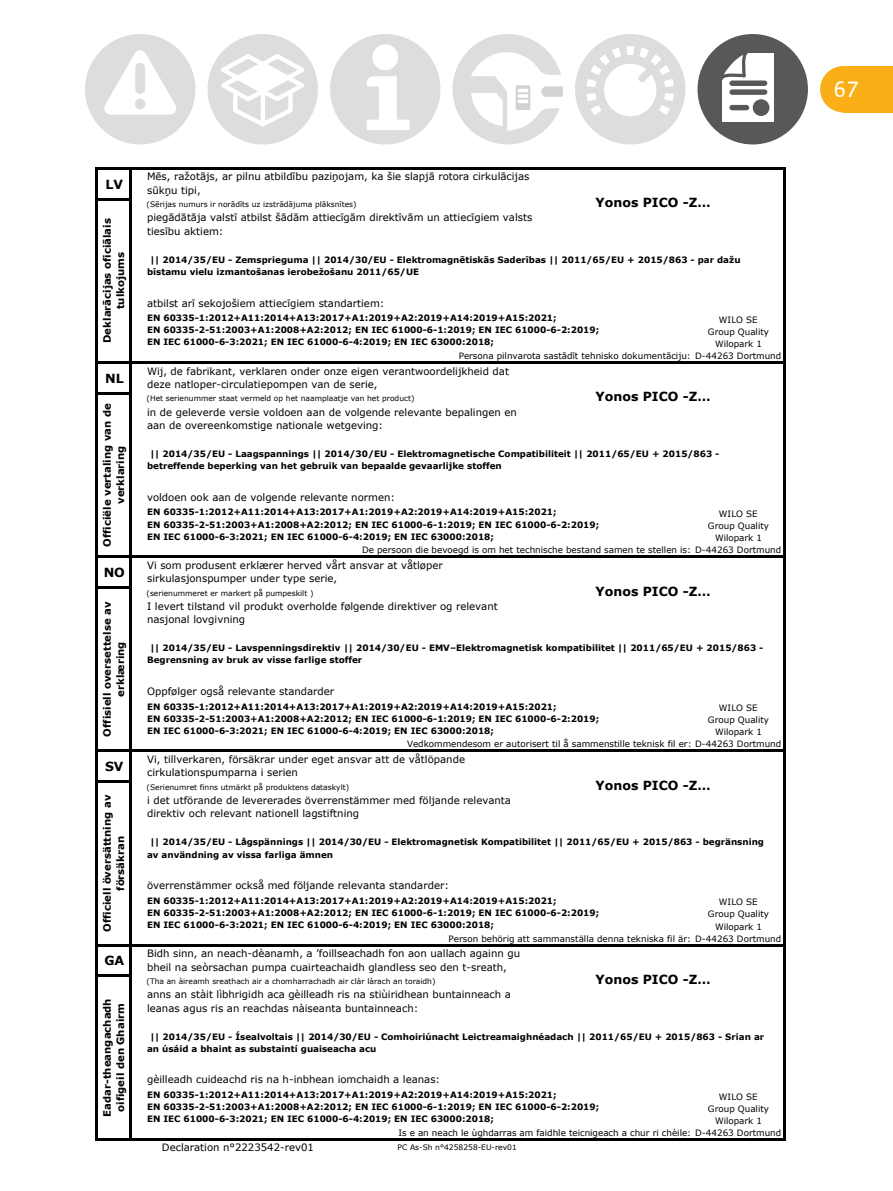
<style>
.page{position:relative;width:893px;height:1191px;background:#fff}
.page>*{position:absolute;margin:0;border:0;box-sizing:border-box;transform-origin:0 0}
.t1{font:24px "WILO Plus Global";color:#fff}
.t2{font:700 12.6px "Verdana";color:#000}
.t3{font:10.2px/13.2px "Verdana";color:#000}
.t4{font:700 10.2px/13.2px "Verdana";color:#000;text-align:center}
.t5{font:700 8.7px/12px "Verdana";color:#000}
.t6{font:8.7px/12px "Verdana";color:#000;text-align:center}
.t7{font:7.5px "Verdana";color:#000}
</style>
<div class="page">
<div style="left:85px;top:34px;width:110px;height:110px;background:#dcdddf;border-radius:50%"></div>
<svg style="left:104px;top:50px;width:72px;height:65px"></svg>
<div style="left:135px;top:68px;width:10px;height:21px;background:#dcdddf"></div>
<div style="left:135px;top:99px;width:11px;height:10px;background:#dcdddf;border-radius:50%"></div>
<div style="left:208px;top:34px;width:110px;height:110px;background:#dcdddf;border-radius:50%"></div>
<svg style="left:214px;top:51px;width:97px;height:78px"></svg>
<div style="left:330px;top:34px;width:110px;height:110px;background:#dcdddf;border-radius:50%"></div>
<div style="left:372px;top:44px;width:26px;height:26px;background:#fff;border-radius:50%"></div>
<svg style="left:367px;top:76px;width:42px;height:54px"></svg>
<svg style="left:453px;top:34px;width:110px;height:110px"></svg>
<div style="left:575px;top:34px;width:110px;height:110px;background:#dcdddf;border-radius:50%"></div>
<svg style="left:586px;top:46px;width:88px;height:70px"></svg>
<div style="left:820px;top:66px;width:46px;height:46px;background:#faaf18;border-radius:50%"></div>
<div style="left:843px;top:66px;width:50px;height:46px;background:#faaf18"></div>
<div style="left:697px;top:34px;width:111px;height:110px;background:#57585a;border-radius:50%"></div>
<div style="left:722px;top:53px;width:52px;height:68px;background:#fff"></div>
<svg style="left:717px;top:42px;width:31px;height:40px"></svg>
<div style="left:753px;top:99px;width:16px;height:17px;background:#57585a;border-radius:50%"></div>
<div style="left:732px;top:89px;width:33px;height:6px;background:#57585a"></div>
<div style="left:732px;top:80px;width:33px;height:6px;background:#57585a"></div>
<div style="left:732px;top:105px;width:15px;height:5px;background:#57585a"></div>
<hr style="left:96px;top:167px;width:2px;height:973px;background:#000">
<hr style="left:130px;top:169px;width:2px;height:971px;background:#000">
<hr style="left:783px;top:169px;width:2px;height:971px;background:#000">
<hr style="left:98px;top:167px;width:687px;height:2px;background:#000">
<hr style="left:98px;top:198px;width:34px;height:2px;background:#000">
<hr style="left:98px;top:361px;width:687px;height:3px;background:#000">
<hr style="left:98px;top:392px;width:34px;height:2px;background:#000">
<hr style="left:98px;top:555px;width:687px;height:3px;background:#000">
<hr style="left:98px;top:586px;width:34px;height:2px;background:#000">
<hr style="left:98px;top:749px;width:687px;height:3px;background:#000">
<hr style="left:98px;top:780px;width:34px;height:3px;background:#000">
<hr style="left:98px;top:944px;width:687px;height:2px;background:#000">
<hr style="left:98px;top:974px;width:34px;height:3px;background:#000">
<hr style="left:98px;top:1138px;width:687px;height:2px;background:#000">
<h2 class="t2" style="left:105px;top:175px;width:19px">LV</h2>
<p class="t4" style="left:100px;top:343px;width:126px;rotate:-90deg">Deklarācijas oficiālais tulkojums</p>
<h2 class="t2" style="left:105px;top:369px;width:20px">NL</h2>
<p class="t4" style="left:100px;top:546px;width:145px;rotate:-90deg">Officiële vertaling van de verklaring</p>
<h2 class="t2" style="left:104px;top:563px;width:23px">NO</h2>
<p class="t4" style="left:100px;top:736px;width:136px;rotate:-90deg">Offisiell oversettelse av erklæring</p>
<h2 class="t2" style="left:105px;top:757px;width:20px">SV</h2>
<p class="t4" style="left:100px;top:931px;width:138px;rotate:-90deg">Officiell översättning av försäkran</p>
<h2 class="t2" style="left:104px;top:952px;width:21px">GA</h2>
<p class="t4" style="left:100px;top:1116px;width:120px;rotate:-90deg">Eadar-theangachadh oifigeil den Ghairm</p>
<p class="t3" style="left:147px;top:170px;width:384px">Mēs, ražotājs, ar pilnu atbildību paziņojam, ka šie slapjā rotora cirkulācijas sūkņu tipi,</p>
<p class="t7" style="left:147px;top:199px;width:211px">(Sērijas numurs ir norādīts uz izstrādājuma plāksnītes)</p>
<h2 class="t2" style="left:596px;top:194px;width:117px">Yonos PICO -Z…</h2>
<p class="t3" style="left:147px;top:211px;width:387px">piegādātāja valstī atbilst šādām attiecīgām direktīvām un attiecīgiem valsts tiesību aktiem:</p>
<p class="t5" style="left:147px;top:253px;width:595px;text-indent:3px">|| 2014/35/EU - Zemsprieguma || 2014/30/EU - Elektromagnētiskās Saderības || 2011/65/EU + 2015/863 - par dažu bīstamu vielu izmantošanas ierobežošanu 2011/65/UE</p>
<p class="t5" style="left:147px;top:312px;width:454px">EN 60335-1:2012+A11:2014+A13:2017+A1:2019+A2:2019+A14:2019+A15:2021;<br>EN 60335-2-51:2003+A1:2008+A2:2012; EN IEC 61000-6-1:2019; EN IEC 61000-6-2:2019;<br>EN IEC 61000-6-3:2021; EN IEC 61000-6-4:2019; EN IEC 63000:2018;</p>
<p class="t6" style="left:459px;top:350px;width:234px">Persona pilnvarota sastādīt tehnisko dokumentāciju:</p>
<p class="t3" style="left:147px;top:296px;width:239px">atbilst arī sekojošiem attiecīgiem standartiem:</p>
<p class="t6" style="left:695px;top:313px;width:88px">WILO SE<br>Group Quality<br>Wilopark 1<br>D-44263 Dortmund</p>
<p class="t3" style="left:147px;top:364px;width:363px">Wij, de fabrikant, verklaren onder onze eigen verantwoordelijkheid dat deze natloper-circulatiepompen van de serie,</p>
<p class="t7" style="left:147px;top:393px;width:269px">(Het serienummer staat vermeld op het naamplaatje van het product)</p>
<h2 class="t2" style="left:596px;top:388px;width:117px">Yonos PICO -Z…</h2>
<p class="t3" style="left:147px;top:405px;width:371px">in de geleverde versie voldoen aan de volgende relevante bepalingen en aan de overeenkomstige nationale wetgeving:</p>
<p class="t5" style="left:147px;top:448px;width:574px;text-indent:3px">|| 2014/35/EU - Laagspannings || 2014/30/EU - Elektromagnetische Compatibiliteit || 2011/65/EU + 2015/863 - betreffende beperking van het gebruik van bepaalde gevaarlijke stoffen</p>
<p class="t5" style="left:147px;top:506px;width:454px">EN 60335-1:2012+A11:2014+A13:2017+A1:2019+A2:2019+A14:2019+A15:2021;<br>EN 60335-2-51:2003+A1:2008+A2:2012; EN IEC 61000-6-1:2019; EN IEC 61000-6-2:2019;<br>EN IEC 61000-6-3:2021; EN IEC 61000-6-4:2019; EN IEC 63000:2018;</p>
<p class="t6" style="left:362px;top:544px;width:331px">De persoon die bevoegd is om het technische bestand samen te stellen is:</p>
<p class="t3" style="left:147px;top:490px;width:249px">voldoen ook aan de volgende relevante normen:</p>
<p class="t6" style="left:695px;top:508px;width:88px">WILO SE<br>Group Quality<br>Wilopark 1<br>D-44263 Dortmund</p>
<p class="t3" style="left:147px;top:558px;width:297px">Vi som produsent erklærer herved vårt ansvar at våtløper sirkulasjonspumper under type serie,</p>
<p class="t7" style="left:147px;top:588px;width:168px">(serienummeret er markert på pumpeskilt )</p>
<h2 class="t2" style="left:596px;top:582px;width:117px">Yonos PICO -Z…</h2>
<p class="t3" style="left:147px;top:599px;width:352px">I levert tilstand vil produkt overholde følgende direktiver og relevant nasjonal lovgivning</p>
<p class="t5" style="left:147px;top:642px;width:618px;text-indent:3px">|| 2014/35/EU - Lavspenningsdirektiv || 2014/30/EU - EMV–Elektromagnetisk kompatibilitet || 2011/65/EU + 2015/863 -<br>Begrensning av bruk av visse farlige stoffer</p>
<p class="t5" style="left:147px;top:700px;width:454px">EN 60335-1:2012+A11:2014+A13:2017+A1:2019+A2:2019+A14:2019+A15:2021;<br>EN 60335-2-51:2003+A1:2008+A2:2012; EN IEC 61000-6-1:2019; EN IEC 61000-6-2:2019;<br>EN IEC 61000-6-3:2021; EN IEC 61000-6-4:2019; EN IEC 63000:2018;</p>
<p class="t6" style="left:407px;top:738px;width:376px">Vedkommendesom er autorisert til å sammenstille teknisk fil er: D-44263 Dortmund</p>
<p class="t3" style="left:147px;top:684px;width:189px">Oppfølger også relevante standarder</p>
<p class="t6" style="left:708px;top:702px;width:63px">WILO SE<br>Group Quality<br>Wilopark 1</p>
<p class="t3" style="left:147px;top:752px;width:319px">Vi, tillverkaren, försäkrar under eget ansvar att de våtlöpande cirkulationspumparna i serien</p>
<p class="t7" style="left:147px;top:782px;width:204px">(Serienumret finns utmärkt på produktens dataskylt)</p>
<h2 class="t2" style="left:596px;top:776px;width:117px">Yonos PICO -Z…</h2>
<p class="t3" style="left:147px;top:793px;width:365px">i det utförande de levererades överrenstämmer med följande relevanta direktiv och relevant nationell lagstiftning</p>
<p class="t5" style="left:147px;top:836px;width:618px;text-indent:3px">|| 2014/35/EU - Lågspännings || 2014/30/EU - Elektromagnetisk Kompatibilitet || 2011/65/EU + 2015/863 - begränsning av användning av vissa farliga ämnen</p>
<p class="t5" style="left:147px;top:894px;width:454px">EN 60335-1:2012+A11:2014+A13:2017+A1:2019+A2:2019+A14:2019+A15:2021;<br>EN 60335-2-51:2003+A1:2008+A2:2012; EN IEC 61000-6-1:2019; EN IEC 61000-6-2:2019;<br>EN IEC 61000-6-3:2021; EN IEC 61000-6-4:2019; EN IEC 63000:2018;</p>
<p class="t6" style="left:449px;top:932px;width:244px">Person behörig att sammanställa denna tekniska fil är:</p>
<p class="t3" style="left:147px;top:878px;width:303px">överrenstämmer också med följande relevanta standarder:</p>
<p class="t6" style="left:695px;top:896px;width:88px">WILO SE<br>Group Quality<br>Wilopark 1<br>D-44263 Dortmund</p>
<p class="t3" style="left:147px;top:946px;width:375px">Bidh sinn, an neach-dèanamh, a ’foillseachadh fon aon uallach againn gu bheil na seòrsachan pumpa cuairteachaidh glandless seo den t-sreath,</p>
<p class="t7" style="left:147px;top:976px;width:290px">(Tha an àireamh sreathach air a chomharrachadh air clàr làrach an toraidh)</p>
<h2 class="t2" style="left:596px;top:970px;width:117px">Yonos PICO -Z…</h2>
<p class="t3" style="left:147px;top:987px;width:365px">anns an stàit lìbhrigidh aca gèilleadh ris na stiùiridhean buntainneach a leanas agus ris an reachdas nàiseanta buntainneach:</p>
<p class="t5" style="left:147px;top:1030px;width:619px;text-indent:3px">|| 2014/35/EU - Ísealvoltais || 2014/30/EU - Comhoiriúnacht Leictreamaighnéadach || 2011/65/EU + 2015/863 - Srian ar an úsáid a bhaint as substaintí guaiseacha acu</p>
<p class="t5" style="left:147px;top:1088px;width:454px">EN 60335-1:2012+A11:2014+A13:2017+A1:2019+A2:2019+A14:2019+A15:2021;<br>EN 60335-2-51:2003+A1:2008+A2:2012; EN IEC 61000-6-1:2019; EN IEC 61000-6-2:2019;<br>EN IEC 61000-6-3:2021; EN IEC 61000-6-4:2019; EN IEC 63000:2018;</p>
<p class="t6" style="left:398px;top:1126px;width:294px">Is e an neach le ùghdarras am faidhle teicnigeach a chur ri chèile:</p>
<p class="t3" style="left:147px;top:1073px;width:295px">gèilleadh cuideachd ris na h-inbhean iomchaidh a leanas:</p>
<p class="t6" style="left:695px;top:1090px;width:88px">WILO SE<br>Group Quality<br>Wilopark 1<br>D-44263 Dortmund</p>
<p class="t3" style="left:162px;top:1141px;width:154px">Declaration n°2223542-rev01</p>
<p class="t7" style="left:398px;top:1142px;width:121px">PC As-Sh n°4258258-EU-rev01</p>
<h1 class="t1" style="left:834px;top:74px;width:27px">67</h1>
</div>
